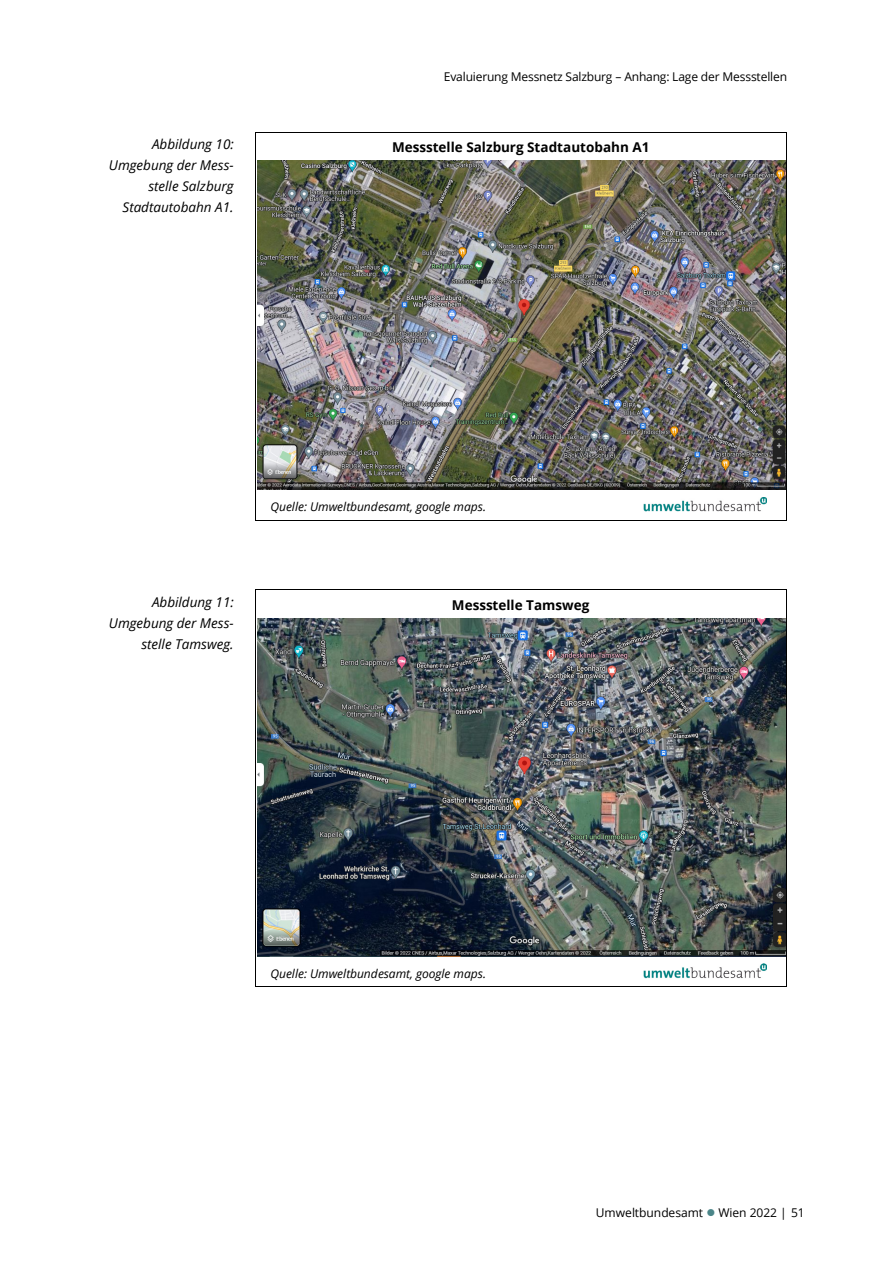
<style>
.page{position:relative;width:893px;height:1264px;background:#fff}
.page>*{position:absolute;margin:0;border:0;box-sizing:border-box;transform-origin:0 0}
.t1{font:italic 13.5px/21px "Open Sans";color:#000;text-align:right}
.t2{font:700 13.5px "Open Sans";letter-spacing:-.005em;color:#000}
.t3{font:12px "Open Sans";letter-spacing:-.015em;color:#000}
.t4{font:italic 12px "Open Sans";color:#000}
.s1{color:#4a8588}
</style>
<div class="page">
<hr style="left:256px;top:132px;width:530px;height:1px;background:#000">
<svg style="left:255px;top:132px;width:1px;height:28px"></svg>
<svg style="left:786px;top:132px;width:1px;height:28px"></svg>
<hr style="left:255px;top:160px;width:1px;height:332px;background:#000">
<hr style="left:786px;top:160px;width:1px;height:332px;background:#000">
<svg style="left:255px;top:492px;width:1px;height:28px"></svg>
<hr style="left:256px;top:519px;width:305px;height:1px;background:#000">
<hr style="left:561px;top:519px;width:225px;height:1px;background:#000">
<svg style="left:786px;top:492px;width:1px;height:28px"></svg>
<hr style="left:256px;top:589px;width:530px;height:1px;background:#000">
<svg style="left:255px;top:589px;width:1px;height:29px"></svg>
<svg style="left:786px;top:589px;width:1px;height:29px"></svg>
<hr style="left:255px;top:618px;width:1px;height:340px;background:#000">
<hr style="left:786px;top:618px;width:1px;height:340px;background:#000">
<svg style="left:255px;top:958px;width:1px;height:29px"></svg>
<hr style="left:256px;top:986px;width:305px;height:1px;background:#000">
<hr style="left:561px;top:986px;width:225px;height:1px;background:#000">
<svg style="left:786px;top:958px;width:1px;height:29px"></svg>
<img style="left:258px;top:160px;width:528px;height:329px">
<img style="left:644px;top:497px;width:123px;height:14px">
<img style="left:258px;top:618px;width:528px;height:338px">
<img style="left:644px;top:963px;width:123px;height:14px">
<p class="t1" style="left:109px;top:133px;width:126px">Abbildung 10:<br>Umgebung der Mess&shy;stelle Salzburg<br>Stadtautobahn A1.</p>
<p class="t3" style="left:444px;top:68px;width:345px">Evaluierung Messnetz Salzburg – Anhang: Lage der Messstellen</p>
<p class="t2" style="left:392px;top:138px;width:259px">Messstelle Salzburg Stadtautobahn A1</p>
<p class="t1" style="left:109px;top:590px;width:126px">Abbildung 11:<br>Umgebung der Mess&shy;stelle Tamsweg.</p>
<p class="t4" style="left:270px;top:498px;width:217px">Quelle: Umweltbundesamt, google maps.</p>
<p class="t2" style="left:452px;top:595px;width:139px">Messstelle Tamsweg</p>
<p class="t4" style="left:270px;top:964px;width:217px">Quelle: Umweltbundesamt, google maps.</p>
<p class="t3" style="left:596px;top:1204px;width:211px">Umweltbundesamt <span class="s1">●</span> Wien 2022 | 51</p>
</div>
